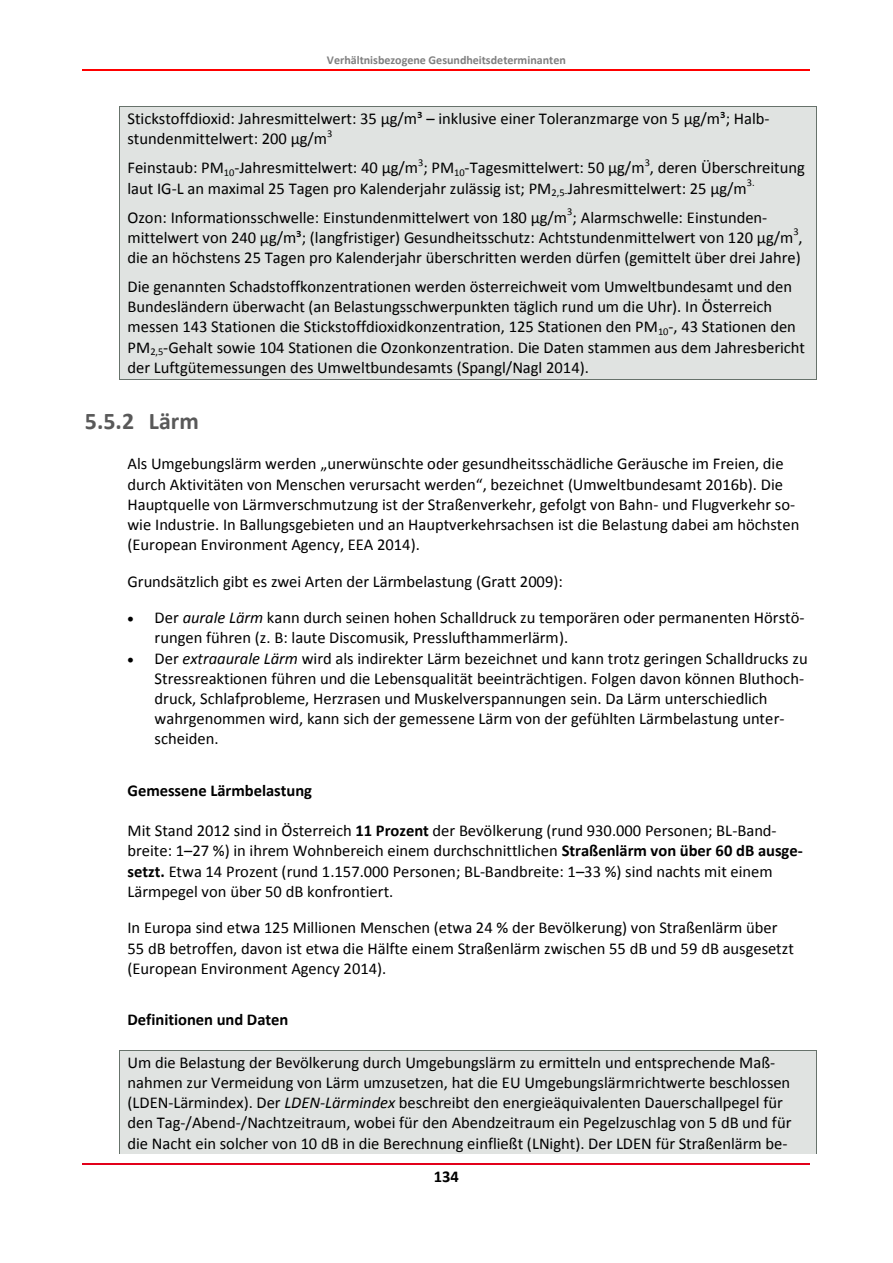
<style>
.page{position:relative;width:893px;height:1263px;background:#fff}
.page>*{position:absolute;margin:0;border:0;box-sizing:border-box;transform-origin:0 0}
.t1{font:700 24px "Calibri";color:#595959}
.t2{font:16.5px/20.1px "Calibri";color:#000}
.t3{font:700 16.5px "Calibri";color:#000}
.t4{font:700 12px "Calibri";color:#808080}
.t5{font:10.5px "Calibri";color:#000}
.s1{font-style:italic}
.s2{font-weight:700}
</style>
<div class="page">
<hr style="left:83px;top:69px;width:727px;height:2px;background:#f00">
<hr style="left:83px;top:1163px;width:727px;height:2px;background:#e2001a">
<div style="left:119px;top:107px;width:697px;height:22px;background:#e0e3e1"></div>
<hr style="left:119px;top:106px;width:697px;height:1px;background:#67726b">
<div style="left:119px;top:129px;width:697px;height:20px;background:#e0e3e1"></div>
<div style="left:119px;top:149px;width:697px;height:29px;background:#e0e3e1"></div>
<div style="left:119px;top:178px;width:697px;height:20px;background:#e0e3e1"></div>
<div style="left:119px;top:198px;width:697px;height:29px;background:#e0e3e1"></div>
<div style="left:119px;top:227px;width:697px;height:21px;background:#e0e3e1"></div>
<div style="left:119px;top:248px;width:697px;height:20px;background:#e0e3e1"></div>
<div style="left:119px;top:268px;width:697px;height:29px;background:#e0e3e1"></div>
<div style="left:119px;top:297px;width:697px;height:20px;background:#e0e3e1"></div>
<div style="left:119px;top:317px;width:697px;height:20px;background:#e0e3e1"></div>
<div style="left:119px;top:337px;width:697px;height:20px;background:#e0e3e1"></div>
<div style="left:119px;top:357px;width:697px;height:22px;background:#e0e3e1"></div>
<hr style="left:119px;top:379px;width:697px;height:1px;background:#67726b">
<svg style="left:119px;top:107px;width:1px;height:272px"></svg>
<svg style="left:816px;top:106px;width:1px;height:274px"></svg>
<div style="left:119px;top:1051px;width:697px;height:22px;background:#e0e3e1"></div>
<hr style="left:119px;top:1050px;width:697px;height:1px;background:#67726b">
<div style="left:119px;top:1073px;width:697px;height:20px;background:#e0e3e1"></div>
<div style="left:119px;top:1093px;width:697px;height:20px;background:#e0e3e1"></div>
<div style="left:119px;top:1113px;width:697px;height:20px;background:#e0e3e1"></div>
<div style="left:119px;top:1133px;width:697px;height:20px;background:#e0e3e1"></div>
<svg style="left:119px;top:1051px;width:1px;height:102px"></svg>
<svg style="left:816px;top:1050px;width:1px;height:103px"></svg>
<p class="t4" style="left:327px;top:55px;width:241px">Verhältnisbezogene Gesundheitsdeterminanten</p>
<p class="t2" style="left:127px;top:110px;width:644px">Stickstoffdioxid: Jahresmittelwert: 35 µg/m³ – inklusive einer Toleranzmarge von 5 µg/m³; Halb&shy;stundenmittelwert: 200 µg/m</p>
<p class="t5" style="left:327px;top:129px;width:7px">3</p>
<p class="t2" style="left:127px;top:159px;width:679px">Feinstaub: PM<sub>10</sub>-Jahresmittelwert: 40 µg/m ; PM<sub>10</sub>-Tagesmittelwert: 50 µg/m , deren Überschreitung</p>
<p class="t5" style="left:418px;top:158px;width:7px">3</p>
<p class="t5" style="left:645px;top:158px;width:7px">3</p>
<p class="t2" style="left:127px;top:179px;width:621px">laut IG-L an maximal 25 Tagen pro Kalenderjahr zulässig ist; PM<sub>2,5-</sub>Jahresmittelwert: 25 µg/m</p>
<p class="t5" style="left:747px;top:178px;width:9px">3.</p>
<p class="t2" style="left:127px;top:209px;width:641px">Ozon: Informationsschwelle: Einstundenmittelwert von 180 µg/m ; Alarmschwelle: Einstunden-</p>
<p class="t5" style="left:567px;top:207px;width:7px">3</p>
<p class="t2" style="left:127px;top:229px;width:677px">mittelwert von 240 µg/m³; (langfristiger) Gesundheitsschutz: Achtstundenmittelwert von 120 µg/m ,</p>
<p class="t5" style="left:793px;top:227px;width:7px">3</p>
<p class="t2" style="left:127px;top:249px;width:675px">die an höchstens 25 Tagen pro Kalenderjahr überschritten werden dürfen (gemittelt über drei Jahre)</p>
<p class="t2" style="left:127px;top:278px;width:679px">Die genannten Schadstoffkonzentrationen werden österreichweit vom Umweltbundesamt und den Bundesländern überwacht (an Belastungsschwerpunkten täglich rund um die Uhr). In Österreich messen 143 Stationen die Stickstoffdioxidkonzentration, 125 Stationen den PM<sub>10</sub>-, 43 Stationen den PM<sub>2,5</sub>-Gehalt sowie 104 Stationen die Ozonkonzentration. Die Daten stammen aus dem Jahresbericht der Luftgütemessungen des Umweltbundesamts (Spangl/Nagl 2014).</p>
<h3 class="t1" style="left:85px;top:411px;width:115px">5.5.2 Lärm</h3>
<p class="t2" style="left:127px;top:455px;width:673px">Als Umgebungslärm werden „unerwünschte oder gesundheitsschädliche Geräusche im Freien, die durch Aktivitäten von Menschen verursacht werden“, bezeichnet (Umweltbundesamt 2016b). Die Hauptquelle von Lärmverschmutzung ist der Straßenverkehr, gefolgt von Bahn- und Flugverkehr so&shy;wie Industrie. In Ballungsgebieten und an Hauptverkehrsachsen ist die Belastung dabei am höchsten (European Environment Agency, EEA 2014).</p>
<p class="t2" style="left:127px;top:573px;width:437px">Grundsätzlich gibt es zwei Arten der Lärmbelastung (Gratt 2009):</p>
<p class="t2" style="left:155px;top:609px;width:651px;text-indent:-27px">• Der <span class="s1">aurale Lärm</span> kann durch seinen hohen Schalldruck zu temporären oder permanenten Hörstö&shy;rungen führen (z. B: laute Discomusik, Presslufthammerlärm).</p>
<p class="t2" style="left:155px;top:649px;width:655px;text-indent:-27px">• Der <span class="s1">extraaurale Lärm</span> wird als indirekter Lärm bezeichnet und kann trotz geringen Schalldrucks zu Stressreaktionen führen und die Lebensqualität beeinträchtigen. Folgen davon können Bluthoch&shy;druck, Schlafprobleme, Herzrasen und Muskelverspannungen sein. Da Lärm unterschiedlich wahrgenommen wird, kann sich der gemessene Lärm von der gefühlten Lärmbelastung unter&shy;scheiden.</p>
<p class="t3" style="left:127px;top:783px;width:186px">Gemessene Lärmbelastung</p>
<p class="t2" style="left:127px;top:822px;width:677px">Mit Stand 2012 sind in Österreich <span class="s2">11 Prozent</span> der Bevölkerung (rund 930.000 Personen; BL-Band&shy;breite: 1–27 %) in ihrem Wohnbereich einem durchschnittlichen <span class="s2">Straßenlärm von über 60 dB ausge&shy;setzt.</span> Etwa 14 Prozent (rund 1.157.000 Personen; BL-Bandbreite: 1–33 %) sind nachts mit einem Lärmpegel von über 50 dB konfrontiert.</p>
<p class="t2" style="left:127px;top:919px;width:668px">In Europa sind etwa 125 Millionen Menschen (etwa 24 % der Bevölkerung) von Straßenlärm über<br>55 dB betroffen, davon ist etwa die Hälfte einem Straßenlärm zwischen 55 dB und 59 dB ausgesetzt (European Environment Agency 2014).</p>
<p class="t3" style="left:127px;top:1013px;width:162px">Definitionen und Daten</p>
<p class="t2" style="left:127px;top:1054px;width:666px">Um die Belastung der Bevölkerung durch Umgebungslärm zu ermitteln und entsprechende Maß&shy;nahmen zur Vermeidung von Lärm umzusetzen, hat die EU Umgebungslärmrichtwerte beschlossen (LDEN-Lärmindex). Der <span class="s1">LDEN-Lärmindex</span> beschreibt den energieäquivalenten Dauerschallpegel für den Tag-/Abend-/Nachtzeitraum, wobei für den Abendzeitraum ein Pegelzuschlag von 5 dB und für die Nacht ein solcher von 10 dB in die Berechnung einfließt (LNight). Der LDEN für Straßenlärm be-</p>
<p class="t3" style="left:434px;top:1170px;width:27px">134</p>
</div>
